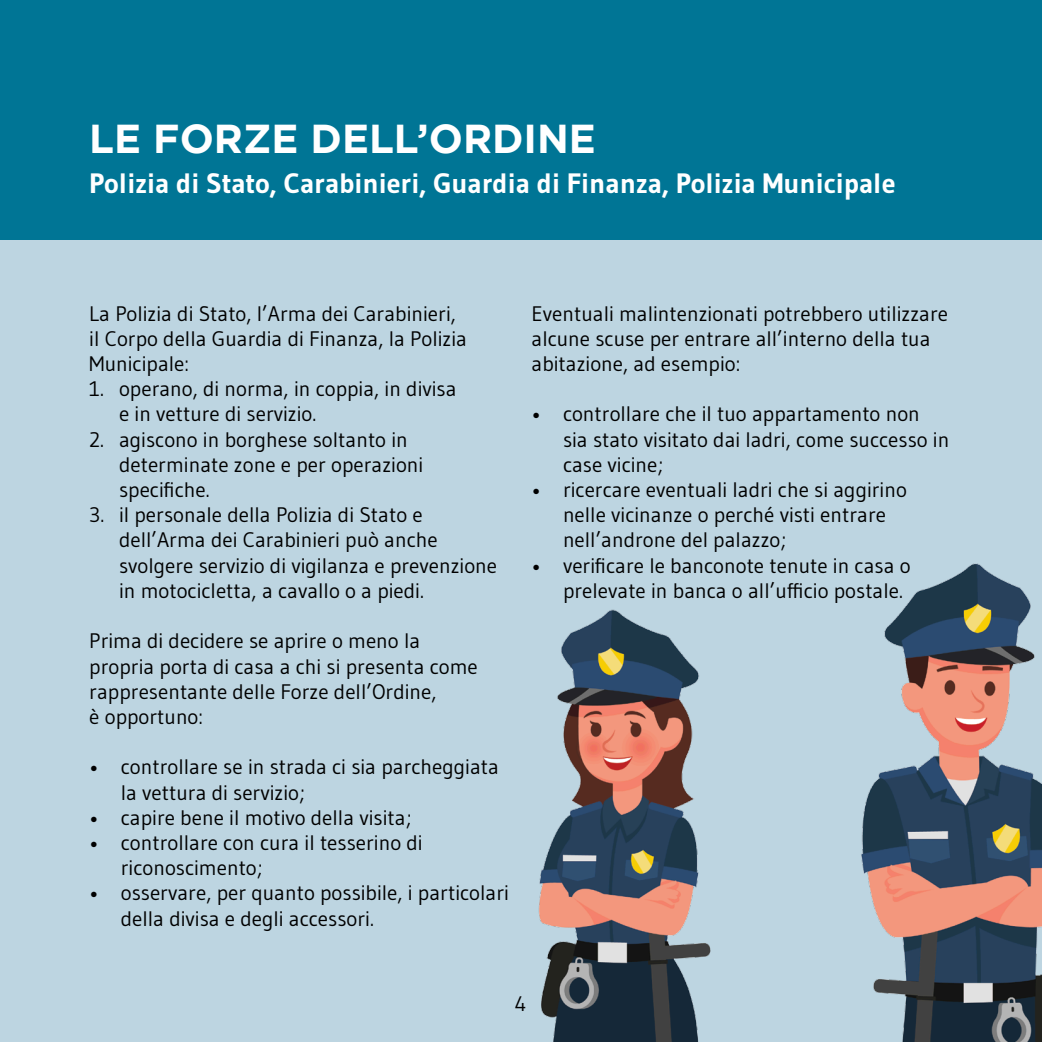
<style>
.page{position:relative;width:1042px;height:1042px;background:#bdd5e1}
.page>*{position:absolute;margin:0;border:0;box-sizing:border-box;transform-origin:0 0}
.t1{font:700 40.25px "Gotham";color:#fff}
.t2{font:700 28px "Gudea";color:#fff}
.t3{font:21px/25.2px "Gudea";color:#000}
</style>
<div class="page">
<div style="left:0;top:0;width:1042px;height:239px;background:#007595"></div>
<img style="left:538px;top:563px;width:504px;height:479px">
<h1 class="t1" style="left:89px;top:115px;width:508px">LE FORZE DELL’ORDINE</h1>
<h2 class="t2" style="left:89px;top:166px;width:808px">Polizia di Stato, Carabinieri, Guardia di Finanza, Polizia Municipale</h2>
<p class="t3" style="left:89px;top:300px;width:379px">La Polizia di Stato, l’Arma dei Carabinieri, il Corpo della Guardia di Finanza, la Polizia<br>Municipale:</p>
<p class="t3" style="left:119px;top:376px;width:339px;text-indent:-30px">1. operano, di norma, in coppia, in divisa e in vetture di servizio.</p>
<p class="t3" style="left:119px;top:426px;width:306px;text-indent:-30px">2. agiscono in borghese soltanto in determinate zone e per operazioni specifiche.</p>
<p class="t3" style="left:119px;top:502px;width:380px;text-indent:-30px">3. il personale della Polizia di Stato e dell’Arma dei Carabinieri può anche svolgere servizio di vigilanza e prevenzione in motocicletta, a cavallo o a piedi.</p>
<p class="t3" style="left:89px;top:628px;width:390px">Prima di decidere se aprire o meno la propria porta di casa a chi si presenta come rappresentante delle Forze dell’Ordine,<br>è opportuno:</p>
<p class="t3" style="left:121px;top:754px;width:380px;text-indent:-32px">• controllare se in strada ci sia parcheggiata la vettura di servizio;</p>
<p class="t3" style="left:89px;top:804px;width:324px">• capire bene il motivo della visita;</p>
<p class="t3" style="left:121px;top:829px;width:303px;text-indent:-32px">• controllare con cura il tesserino di riconoscimento;</p>
<p class="t3" style="left:121px;top:880px;width:390px;text-indent:-32px">• osservare, per quanto possibile, i particolari della divisa e degli accessori.</p>
<p class="t3" style="left:531px;top:300px;width:418px">Eventuali malintenzionati potrebbero utilizzare alcune scuse per entrare all’interno della tua abitazione, ad esempio:</p>
<p class="t3" style="left:563px;top:401px;width:388px;text-indent:-32px">• controllare che il tuo appartamento non sia stato visitato dai ladri, come successo in case vicine;</p>
<p class="t3" style="left:563px;top:477px;width:345px;text-indent:-32px">• ricercare eventuali ladri che si aggirino nelle vicinanze o perché visti entrare nell’androne del palazzo;</p>
<p class="t3" style="left:563px;top:552px;width:349px;text-indent:-32px">• verificare le banconote tenute in casa o prelevate in banca o all’ufficio postale.</p>
<p class="t3" style="left:515px;top:991px;width:13px">4</p>
</div>
